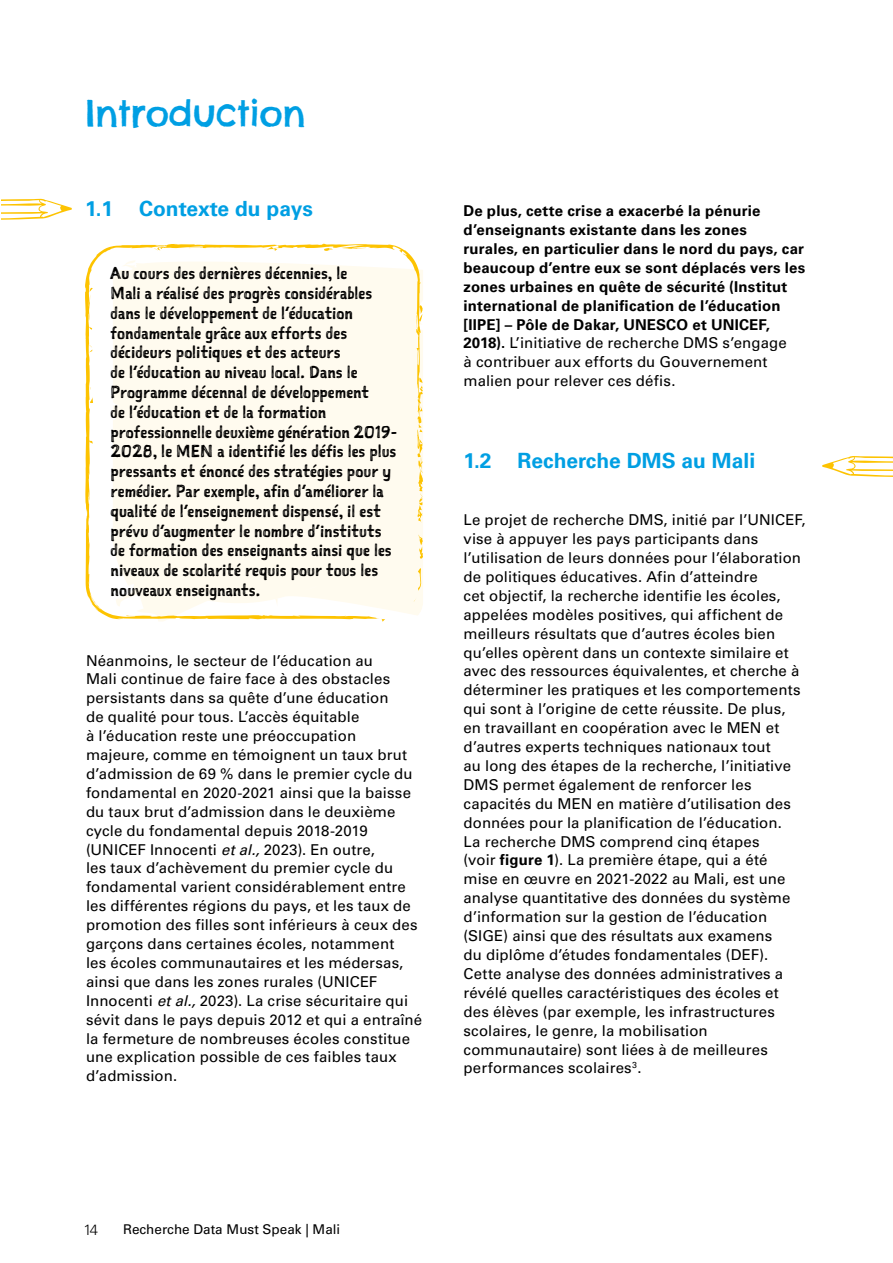
<style>
.page{position:relative;width:893px;height:1263px;background:#fff}
.page>*{position:absolute;margin:0;border:0;box-sizing:border-box;transform-origin:0 0}
.t1{font:36px "Chelsea Market Pro";letter-spacing:-.01em;color:#009fe3}
.t2{font:700 21px "Univers LT Pro 65";color:#009fe3}
.t3{font:16.5px/19.8px "Sketchnote Square";letter-spacing:.005em;color:#000}
.t4{font:15px/18.9px "Univers LT Pro 55 Roman";letter-spacing:.01em;color:#000}
.t5{font:700 15px/18.9px "Univers LT Pro 65";letter-spacing:.015em;color:#000}
.t6{font:300 15px "Univers LT Pro 45";color:#000}
.t7{font:13.5px "Univers LT Pro 55 Roman";color:#000}
.s1{font-style:italic}
.s2{font-family:"Univers LT Pro 65";font-weight:700}
</style>
<div class="page">
<svg style="left:420px;top:534px;width:3px;height:57px"></svg>
<svg style="left:85px;top:244px;width:335px;height:375px;fill:#fffbef"></svg>
<svg style="left:154px;top:246px;width:10px;height:5px"></svg>
<svg style="left:89px;top:439px;width:4px;height:5px"></svg>
<svg style="left:417px;top:372px;width:6px;height:151px"></svg>
<svg style="left:416px;top:305px;width:7px;height:34px"></svg>
<svg style="left:399px;top:250px;width:8px;height:7px"></svg>
<svg style="left:323px;top:243px;width:11px;height:9px"></svg>
<svg style="left:90px;top:288px;width:3px;height:4px"></svg>
<svg style="left:85px;top:337px;width:7px;height:15px"></svg>
<svg style="left:86px;top:396px;width:7px;height:7px"></svg>
<svg style="left:822px;top:456px;width:71px;height:21px"></svg>
<svg style="left:1px;top:198px;width:71px;height:22px"></svg>
<h1 class="t1" style="left:85px;top:90px;width:222px">Introduction</h1>
<h2 class="t2" style="left:85px;top:196px;width:229px">1.1 Contexte du pays</h2>
<p class="t3" style="left:111px;top:263px;width:289px">Au cours des dernières décennies, le<br>Mali a réalisé des progrès considérables dans le développement de l’éducation fondamentale grâce aux efforts des décideurs politiques et des acteurs<br>de l’éducation au niveau local. Dans le Programme décennal de développement<br>de l’éducation et de la formation professionnelle deuxième génération 2019- 2028, le MEN a identifié les défis les plus pressants et énoncé des stratégies pour y remédier. Par exemple, afin d’améliorer la qualité de l’enseignement dispensé, il est prévu d’augmenter le nombre d’instituts de formation des enseignants ainsi que les niveaux de scolarité requis pour tous les nouveaux enseignants.</p>
<p class="t4" style="left:86px;top:651px;width:338px">Néanmoins, le secteur de l’éducation au<br>Mali continue de faire face à des obstacles persistants dans sa quête d’une éducation<br>de qualité pour tous. L’accès équitable<br>à l’éducation reste une préoccupation majeure, comme en témoignent un taux brut d’admission de 69 % dans le premier cycle du fondamental en 2020-2021 ainsi que la baisse du taux brut d’admission dans le deuxième cycle du fondamental depuis 2018-2019 (UNICEF Innocenti <span class="s1">etal.,</span>2023). En outre,<br>les taux d’achèvement du premier cycle du fondamental varient considérablement entre les différentes régions du pays, et les taux de promotion des filles sont inférieurs à ceux des garçons dans certaines écoles, notamment<br>les écoles communautaires et les médersas, ainsi que dans les zones rurales (UNICEF Innocenti <span class="s1">etal.,</span>2023). La crise sécuritaire qui sévit dans le pays depuis 2012 et qui a entraîné la fermeture de nombreuses écoles constitue une explication possible de ces faibles taux d’admission.</p>
<p class="t5" style="left:463px;top:201px;width:343px">De plus, cette crise a exacerbé la pénurie d’enseignants existante dans les zones rurales, en particulier dans le nord du pays, car beaucoup d’entre eux se sont déplacés vers les zones urbaines en quête de sécurité (Institut international de planification de l’éducation [IIPE] – Pôle de Dakar, UNESCO et UNICEF,</p>
<p class="t4" style="left:463px;top:334px;width:325px"><span class="s2">2018).</span> L’initiative de recherche DMS s’engage à contribuer aux efforts du Gouvernement malien pour relever ces défis.</p>
<h2 class="t2" style="left:463px;top:448px;width:293px">1.2 Recherche DMS au Mali</h2>
<p class="t4" style="left:463px;top:510px;width:344px">Le projet de recherche DMS, initié par l’UNICEF, vise à appuyer les pays participants dans l’utilisation de leurs données pour l’élaboration de politiques éducatives. Afin d’atteindre<br>cet objectif, la recherche identifie les écoles, appelées modèles positives, qui affichent de meilleurs résultats que d’autres écoles bien qu’elles opèrent dans un contexte similaire et avec des ressources équivalentes, et cherche à déterminer les pratiques et les comportements qui sont à l’origine de cette réussite. De plus, en travaillant en coopération avec le MEN et d’autres experts techniques nationaux tout<br>au long des étapes de la recherche, l’initiative DMS permet également de renforcer les capacités du MEN en matière d’utilisation des données pour la planification de l’éducation.<br>La recherche DMS comprend cinq étapes<br>(voir <span class="s2">figure 1</span>). La première étape, qui a été<br>mise en œuvre en 2021-2022 au Mali, est une analyse quantitative des données du système d’information sur la gestion de l’éducation (SIGE) ainsi que des résultats aux examens<br>du diplôme d’études fondamentales (DEF).<br>Cette analyse des données administratives a révélé quelles caractéristiques des écoles et des élèves (par exemple, les infrastructures scolaires, le genre, la mobilisation communautaire) sont liées à de meilleures performances scolaires<sup>3</sup>.</p>
<p class="t6" style="left:83px;top:1220px;width:16px">14</p>
<p class="t7" style="left:123px;top:1221px;width:219px">Recherche Data Must Speak | Mali</p>
</div>
